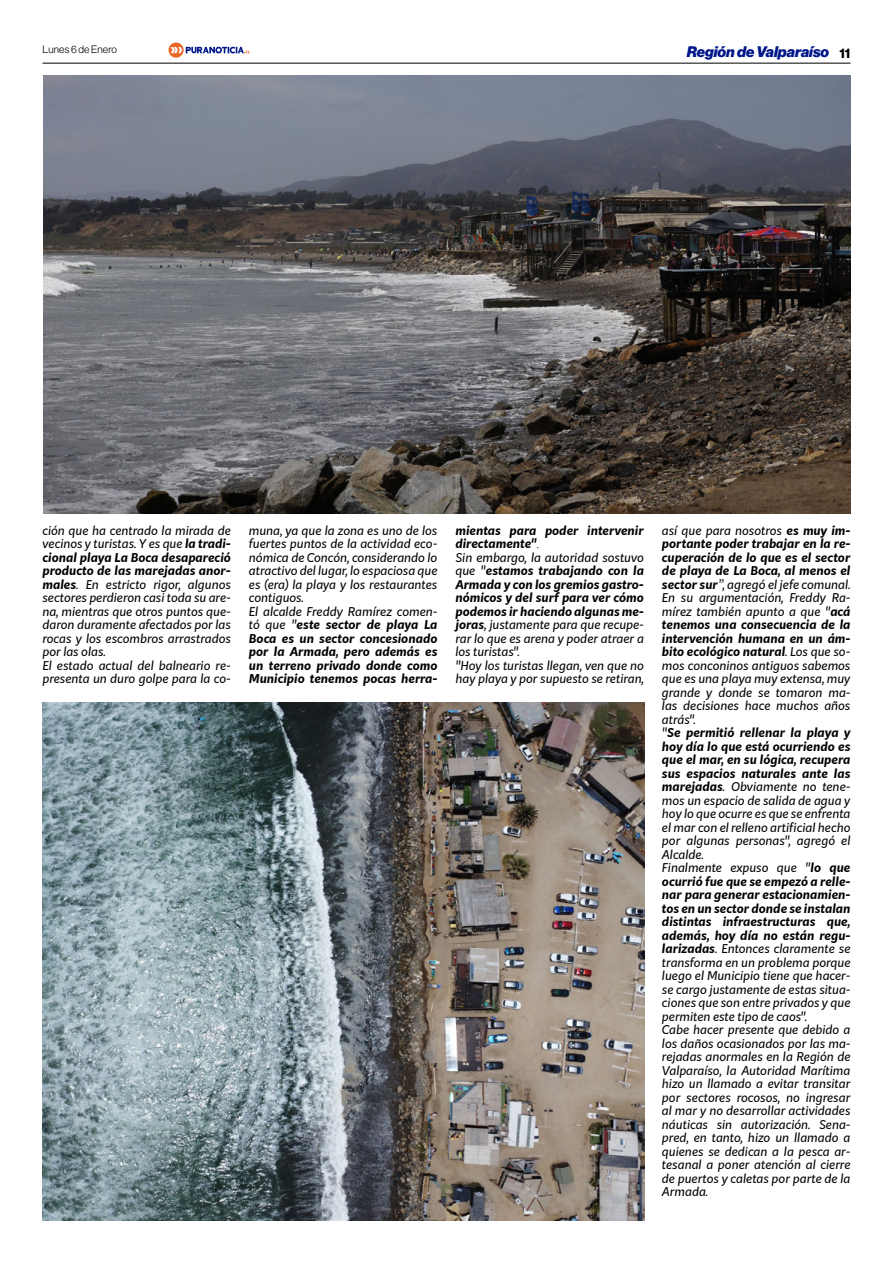
<style>
.page{position:relative;width:893px;height:1263px;background:#fff}
.page>*{position:absolute;margin:0;border:0;box-sizing:border-box;transform-origin:0 0}
.t1{font:italic 900 15px "Neue Haas Display";color:#00178a}
.t2{font:italic 12px/13.5px "Kit Sans";color:#000}
.t3{font:10.5px "N Haas Grotesk DS Pro 45 Lt";letter-spacing:.02em;color:#000}
.s1{font-family:"N Haas Grotesk DS Pro 75 Bd";font-weight:400;font-style:normal;font-size:13.5px;color:#000}
.s2{font-weight:700}
.s3{font-family:"Times New Roman"}
</style>
<div class="page">
<hr style="left:43px;top:63px;width:807px;height:1px;background:#000">
<svg style="left:168px;top:43px;width:82px;height:15px"></svg>
<img style="left:42px;top:702px;width:602px;height:518px">
<img style="left:43px;top:76px;width:807px;height:437px">
<p class="t3" style="left:43px;top:44px;width:76px">Lunes 6 de Enero</p>
<p class="t1" style="left:687px;top:43px;width:165px">Región de Valparaíso <span class="s1">11</span></p>
<p class="t2" style="left:42px;top:523px;width:190px">ción que ha centrado la mirada de vecinos y turistas. Y es que <span class="s2">la tradi&shy;cional playa La Boca desapareció producto de las marejadas anor&shy;males</span>. En estricto rigor, algunos sectores perdieron casi toda su are&shy;na, mientras que otros puntos que&shy;daron duramente afectados por las rocas y los escombros arrastrados por las olas.<br>El estado actual del balneario re&shy;presenta un duro golpe para la co-</p>
<p class="t2" style="left:249px;top:523px;width:190px">muna, ya que la zona es uno de los fuertes puntos de la actividad eco&shy;nómica de Concón, considerando lo atractivo del lugar, lo espaciosa que es (era) la playa y los restaurantes contiguos.<br>El alcalde Freddy Ramírez comen&shy;tó que "<span class="s2">este sector de playa La<br>Boca es un sector concesionado por la Armada, pero además es un terreno privado donde como<br>Municipio tenemos pocas herra-</span></p>
<p class="t2" style="left:455px;top:523px;width:190px"><span class="s2">mientas para poder intervenir directamente"</span><span class="s3">.<br></span>Sin embargo, la autoridad sostuvo que "<span class="s2">estamos trabajando con la<br>Armada y con los gremios gastro&shy;nómicos y del surf para ver cómo podemos ir haciendo algunas me&shy;joras</span>, justamente para que recupe&shy;rar lo que es arena y poder atraer a los turistas".<br>"Hoy los turistas llegan, ven que no hay playa y por supuesto se retiran,</p>
<p class="t2" style="left:662px;top:523px;width:190px">así que para nosotros <span class="s2">es muy im&shy;portante poder trabajar en la re&shy;cuperación de lo que es el sector de playa de La Boca, al menos el sector sur</span>”, agregó el jefe comunal.<br>En su argumentación, Freddy Ra&shy;mírez también apunto a que "<span class="s2">acá tenemos una consecuencia de la intervención humana en un ám&shy;bito ecológico natural</span>. Los que so&shy;mos conconinos antiguos sabemos que es una playa muy extensa, muy grande y donde se tomaron ma&shy;las decisiones hace muchos años atrás".<br>"<span class="s2">Se permitió rellenar la playa y hoy día lo que está ocurriendo es que el mar, en su lógica, recupera sus espacios naturales ante las marejadas</span>. Obviamente no tene&shy;mos un espacio de salida de agua y hoy lo que ocurre es que se enfrenta el mar con el relleno artificial hecho por algunas personas", agregó el<br>Alcalde.<br>Finalmente expuso que "<span class="s2">lo que ocurrió fue que se empezó a relle&shy;nar para generar estacionamien&shy;tos en un sector donde se instalan distintas infraestructuras que, además, hoy día no están regu&shy;larizadas</span>. Entonces claramente se transforma en un problema porque luego el Municipio tiene que hacer&shy;se cargo justamente de estas situa&shy;ciones que son entre privados y que permiten este tipo de caos".<br>Cabe hacer presente que debido a los daños ocasionados por las ma&shy;rejadas anormales en la Región de<br>Valparaíso, la Autoridad Marítima hizo un llamado a evitar transitar por sectores rocosos, no ingresar al mar y no desarrollar actividades náuticas sin autorización. Sena&shy;pred, en tanto, hizo un llamado a quienes se dedican a la pesca ar&shy;tesanal a poner atención al cierre de puertos y caletas por parte de la<br>Armada.</p>
</div>
